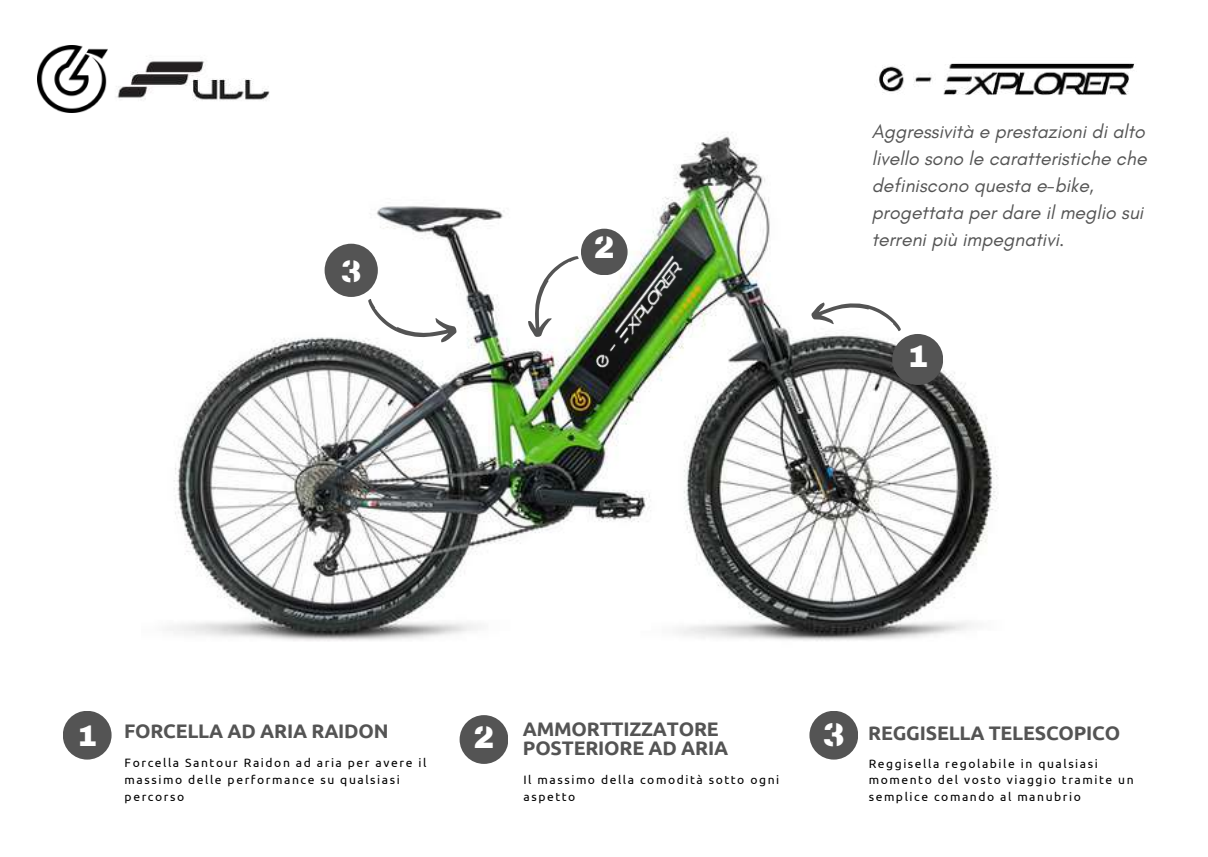
<style>
.page{position:relative;width:1208px;height:857px;background:#fff}
.page>*{position:absolute;margin:0;border:0;box-sizing:border-box;transform-origin:0 0}
.t1{font:33px "Archicoco";color:#fff}
.t2{font:31.4px "Archicoco";color:#fff}
.t3{font:31.2px "Archicoco";color:#fff}
.t4{font:italic 19.6px/27.2px "Glacial Indifference";color:#545454}
.t5{font:700 19.6px/19.4px "Ubuntu";letter-spacing:-.01em;color:#545454}
.t6{font:12px/16.8px "Ubuntu";letter-spacing:.13em;color:#000}
.s1{font-family:"Archicoco";font-weight:400;font-size:29.8px;color:#fff}
</style>
<div class="page">
<div style="left:63px;top:710px;width:49px;height:49px;background:#545454;border-radius:50%"></div>
<div style="left:459px;top:715px;width:49px;height:48px;background:#545454;border-radius:50%"></div>
<div style="left:809px;top:710px;width:49px;height:49px;background:#545454;border-radius:50%"></div>
<img style="left:167px;top:136px;width:830px;height:505px">
<svg style="left:810px;top:298px;width:93px;height:33px"></svg>
<div style="left:892px;top:334px;width:51px;height:51px;background:#545454;border-radius:50%"></div>
<svg style="left:362px;top:298px;width:97px;height:50px"></svg>
<div style="left:324px;top:244px;width:54px;height:53px;background:#545454;border-radius:50%"></div>
<svg style="left:521px;top:247px;width:40px;height:94px"></svg>
<img style="left:38px;top:45px;width:69px;height:68px">
<img style="left:116px;top:61px;width:154px;height:40px">
<img style="left:561px;top:221px;width:157px;height:182px">
<img style="left:879px;top:63px;width:255px;height:32px">
<h3 class="t3" style="left:341px;top:247px;width:22px">3</h3>
<h3 class="t3" style="left:594px;top:224px;width:22px">2</h3>
<h3 class="t4" style="left:871px;top:117px;width:276px">Aggressività e prestazioni di alto livello sono le caratteristiche che definiscono questa e-bike, progettata per dare il meglio sui terreni più impegnativi.</h3>
<h3 class="t3" style="left:907px;top:333px;width:22px">1</h3>
<h3 class="t5" style="left:523px;top:718px;width:207px">AMMORTTIZZATORE<br>POSTERIORE AD ARIA</h3>
<p class="t6" style="left:523px;top:771px;width:257px">Il massimo della comodità sotto ogni aspetto</p>
<h3 class="t5" style="left:77px;top:721px;width:313px"><span class="s1">1</span> FORCELLA AD ARIA RAIDON</h3>
<h2 class="t2" style="left:473px;top:713px;width:22px">2</h2>
<h1 class="t1" style="left:823px;top:709px;width:23px">3</h1>
<p class="t6" style="left:125px;top:754px;width:303px">Forcella Santour Raidon ad aria per avere il massimo delle performance su qualsiasi percorso</p>
<h3 class="t5" style="left:868px;top:723px;width:253px">REGGISELLA TELESCOPICO</h3>
<p class="t6" style="left:868px;top:754px;width:266px">Reggisella regolabile in qualsiasi momento del vosto viaggio tramite un semplice comando al manubrio</p>
</div>
